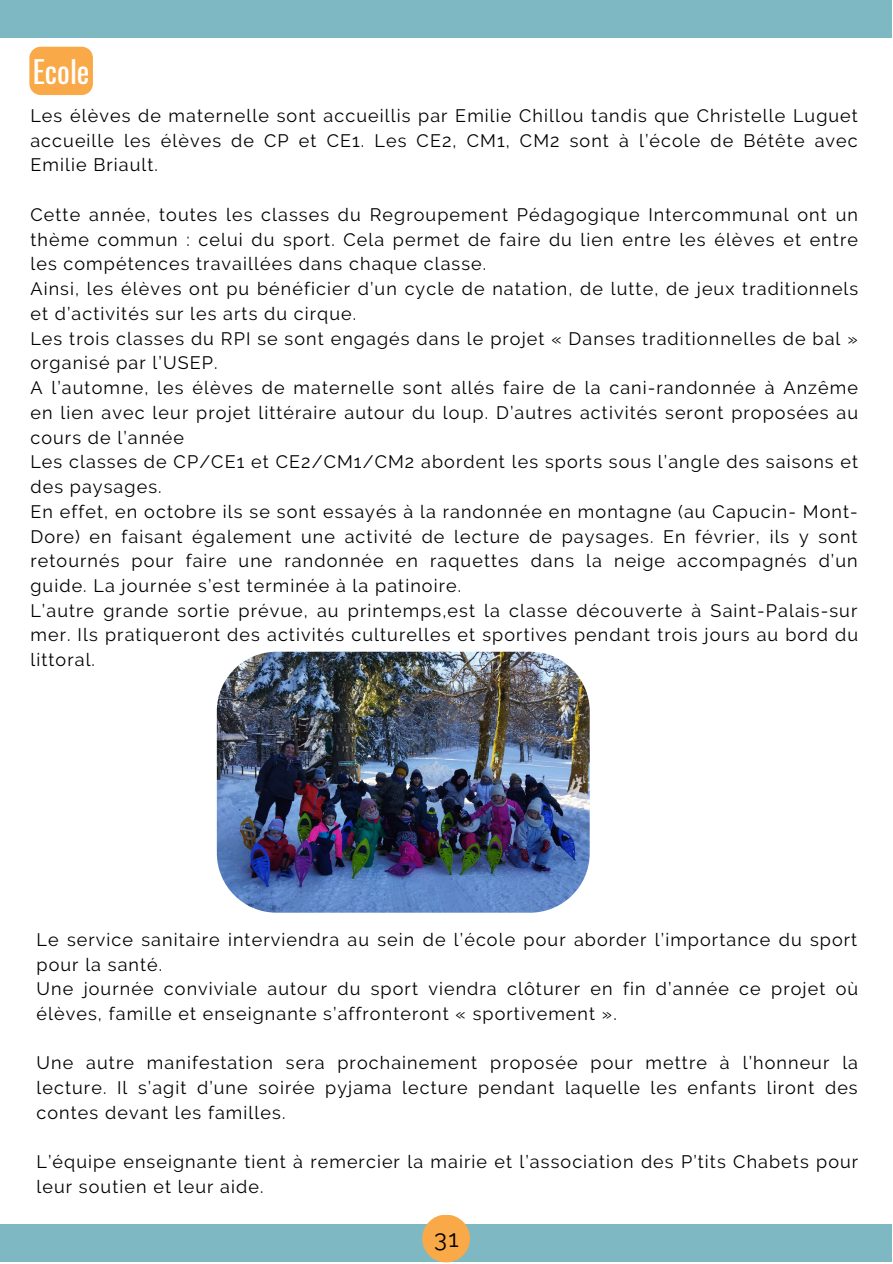
<style>
.page{position:relative;width:893px;height:1264px;background:#fff}
.page>*{position:absolute;margin:0;border:0;box-sizing:border-box;transform-origin:0 0}
.t1{font:30px "Oswald";color:#fff}
.t2{font:24px "Raleway";color:#000}
.t3{font:18px/24.8px "Raleway";letter-spacing:.06em;color:#000}
</style>
<div class="page">
<div style="left:0;top:1224px;width:891px;height:38px;background:#7eb9c3"></div>
<div style="left:0;top:0;width:891px;height:38px;background:#7eb9c3"></div>
<div style="left:422px;top:1214px;width:48px;height:48px;background:#faa948;border-radius:50%"></div>
<img style="left:217px;top:651px;width:372px;height:261px;border-radius:60px">
<div style="left:29px;top:47px;width:64px;height:48px;background:#faa948"></div>
<h1 class="t1" style="left:33px;top:49px;width:58px">Ecole</h1>
<p class="t3" style="left:30px;top:103px;width:829px;text-align:justify">Les élèves de maternelle sont accueillis par Emilie Chillou tandis que Christelle Luguet accueille les élèves de CP et CE1. Les CE2, CM1, CM2 sont à l’école de Bétête avec Emilie Briault.</p>
<p class="t3" style="left:30px;top:202px;width:829px">Cette année, toutes les classes du Regroupement Pédagogique Intercommunal ont un thème commun : celui du sport. Cela permet de faire du lien entre les élèves et entre les compétences travaillées dans chaque classe.<br>Ainsi, les élèves ont pu bénéficier d’un cycle de natation, de lutte, de jeux traditionnels et d’activités sur les arts du cirque.<br>Les trois classes du RPI se sont engagés dans le projet « Danses traditionnelles de bal » organisé par l’USEP.<br>A l’automne, les élèves de maternelle sont allés faire de la cani-randonnée à Anzême en lien avec leur projet littéraire autour du loup. D’autres activités seront proposées au cours de l’année<br>Les classes de CP/CE1 et CE2/CM1/CM2 abordent les sports sous l’angle des saisons et des paysages.<br>En effet, en octobre ils se sont essayés à la randonnée en montagne (au Capucin- Mont-Dore) en faisant également une activité de lecture de paysages. En février, ils y sont retournés pour faire une randonnée en raquettes dans la neige accompagnés d’un guide. La journée s’est terminée à la patinoire.<br>L’autre grande sortie prévue, au printemps,est la classe découverte à Saint-Palais-sur mer. Ils pratiqueront des activités culturelles et sportives pendant trois jours au bord du littoral.</p>
<p class="t3" style="left:37px;top:927px;width:823px">Le service sanitaire interviendra au sein de l’école pour aborder l’importance du sport pour la santé.<br>Une journée conviviale autour du sport viendra clôturer en fin d’année ce projet où élèves, famille et enseignante s’affronteront « sportivement ».</p>
<p class="t3" style="left:37px;top:1050px;width:823px;text-align:justify">Une autre manifestation sera prochainement proposée pour mettre à l’honneur la lecture. Il s’agit d’une soirée pyjama lecture pendant laquelle les enfants liront des contes devant les familles.</p>
<p class="t3" style="left:37px;top:1149px;width:823px">L’équipe enseignante tient à remercier la mairie et l’association des P’tits Chabets pour leur soutien et leur aide.</p>
<h2 class="t2" style="left:434px;top:1224px;width:26px">31</h2>
</div>
